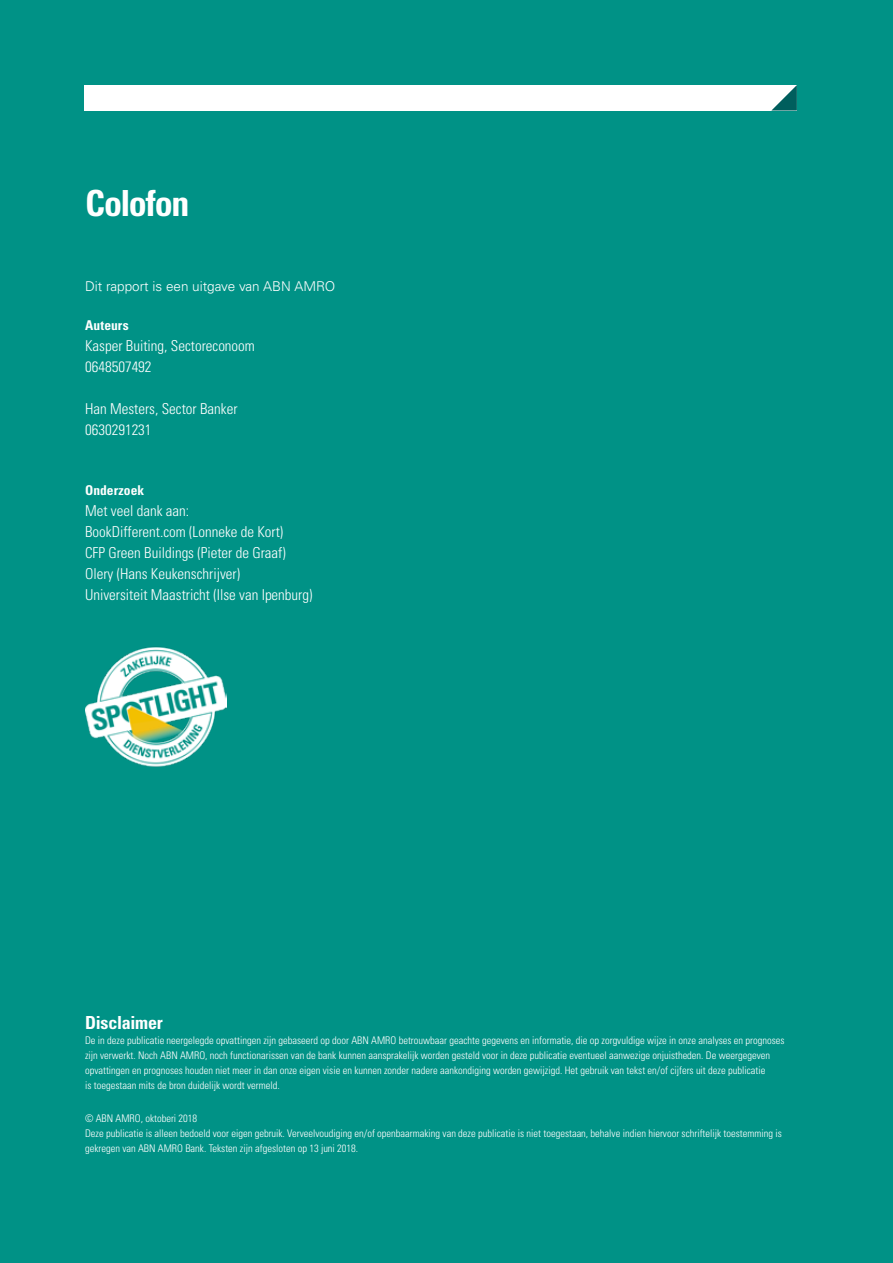
<style>
.page{position:relative;width:893px;height:1263px;background:#009286}
.page>*{position:absolute;margin:0;border:0;box-sizing:border-box;transform-origin:0 0}
.t1{font:700 condensed 36px "Univers LT Std";letter-spacing:-.035em;color:#fff}
.t2{font:700 condensed 18px "Univers LT Std";letter-spacing:-.015em;color:#fff}
.t3{font:300 condensed 15px/21px "Univers LT Std";color:#fff}
.t4{font:300 13.5px "Univers LT Std";color:#fff}
.t5{font:700 condensed 13.5px "Univers LT Std";letter-spacing:.005em;color:#fff}
.t6{font:300 condensed 10.5px/15px "Univers LT Std";color:#fff}
</style>
<div class="page">
<div style="left:85px;top:85px;width:712px;height:26px;background:#fff"></div>
<svg style="left:771px;top:85px;width:26px;height:26px"></svg>
<img style="left:85px;top:646px;width:142px;height:121px">
<h1 class="t1" style="left:85px;top:181px;width:106px">Colofon</h1>
<p class="t4" style="left:85px;top:278px;width:252px">Dit rapport is een uitgave van ABN AMRO</p>
<p class="t5" style="left:85px;top:317px;width:45px">Auteurs</p>
<h3 class="t3" style="left:85px;top:335px;width:171px">Kasper Buiting, Sectoreconoom<br>0648507492</h3>
<h3 class="t3" style="left:85px;top:398px;width:154px">Han Mesters, Sector Banker<br>0630291231</h3>
<p class="t5" style="left:85px;top:482px;width:61px">Onderzoek</p>
<h3 class="t3" style="left:85px;top:500px;width:229px">Met veel dank aan:<br>BookDifferent.com (Lonneke de Kort)<br>CFP Green Buildings (Pieter de Graaf)<br>Olery (Hans Keukenschrijver)<br>Universiteit Maastricht (Ilse van Ipenburg)</h3>
<h2 class="t2" style="left:85px;top:1012px;width:79px">Disclaimer</h2>
<p class="t6" style="left:85px;top:1033px;width:701px">De in deze publicatie neergelegde opvattingen zijn gebaseerd op door ABN AMRO betrouwbaar geachte gegevens en informatie, die op zorgvuldige wijze in onze analyses en prognoses zijn verwerkt. Noch ABN AMRO, noch functionarissen van de bank kunnen aansprakelijk worden gesteld voor in deze publicatie eventueel aanwezige onjuistheden. De weergegeven opvattingen en prognoses houden niet meer in dan onze eigen visie en kunnen zonder nadere aankondiging worden gewijzigd. Het gebruik van tekst en/of cijfers uit deze publicatie<br>is toegestaan mits de bron duidelijk wordt vermeld.</p>
<p class="t6" style="left:85px;top:1111px;width:698px">© ABN AMRO, oktoberi 2018<br>Deze publicatie is alleen bedoeld voor eigen gebruik. Verveelvoudiging en/of openbaarmaking van deze publicatie is niet toegestaan, behalve indien hiervoor schriftelijk toestemming is gekregen van ABN AMRO Bank. Teksten zijn afgesloten op 13 juni 2018.</p>
</div>
